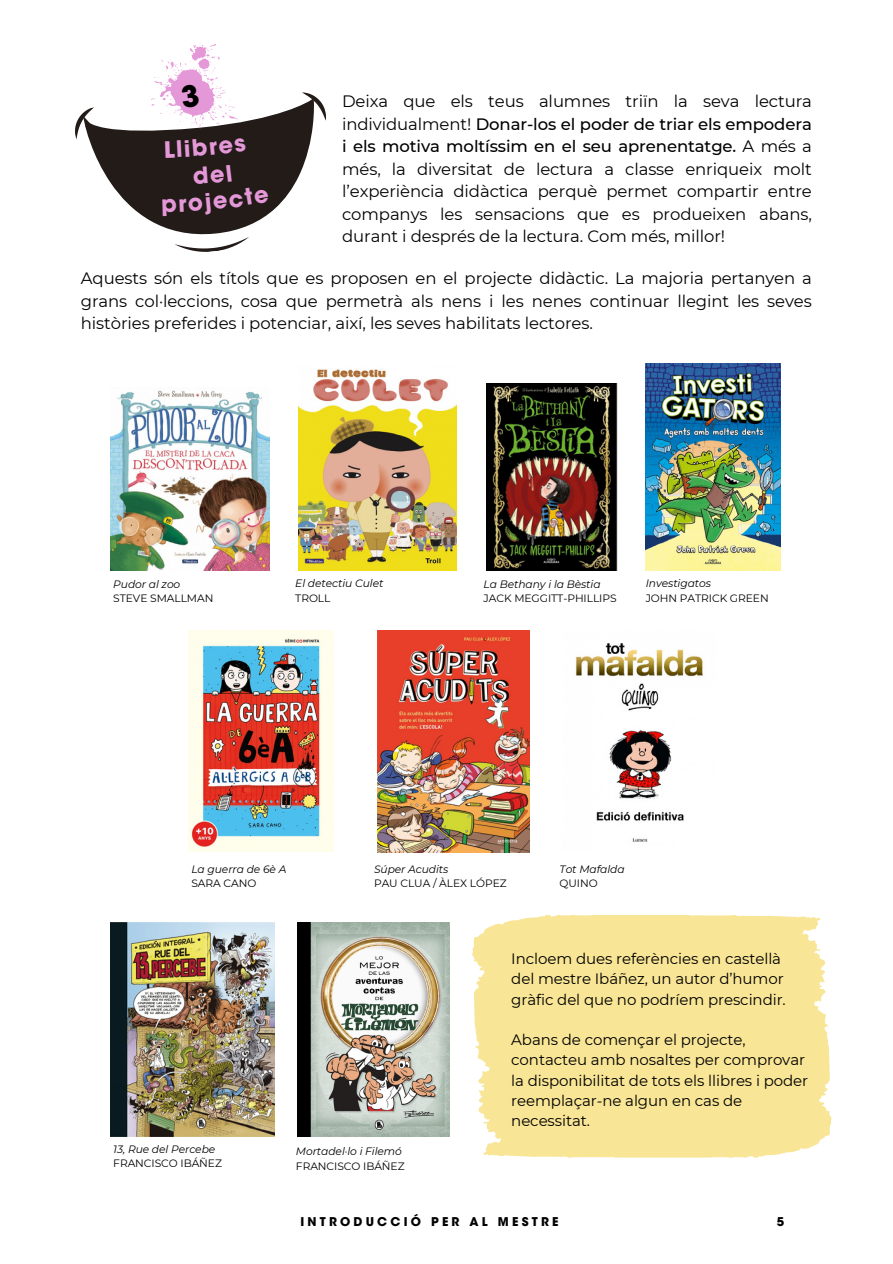
<style>
.page{position:relative;width:893px;height:1264px;background:#fff}
.page>*{position:absolute;margin:0;border:0;box-sizing:border-box;transform-origin:0 0}
.t1{font:16.5px/22.5px "Montserrat";letter-spacing:-.005em;color:#000;text-align:justify}
.t2{font:15px/20.2px "Montserrat";letter-spacing:-.005em;color:#000}
.t3{font:700 12px "ITC Avant Garde Std";letter-spacing:.27em;color:#000}
.t4{font:italic 10.65px "Montserrat";letter-spacing:-.005em;color:#000}
.t5{font:10.65px "Montserrat";letter-spacing:-.005em;color:#000}
.s1{font-weight:500}
</style>
<div class="page">
<img style="left:111px;top:390px;width:158px;height:180px">
<img style="left:298px;top:369px;width:158px;height:201px">
<img style="left:645px;top:364px;width:135px;height:206px">
<img style="left:486px;top:383px;width:132px;height:188px">
<img style="left:189px;top:630px;width:145px;height:221px">
<img style="left:377px;top:630px;width:152px;height:222px">
<img style="left:575px;top:643px;width:128px;height:199px">
<img style="left:111px;top:922px;width:164px;height:214px">
<img style="left:297px;top:922px;width:152px;height:214px">
<div style="left:472px;top:915px;width:354px;height:111px;background:#f8e595"></div>
<div style="left:475px;top:1022px;width:356px;height:135px;background:#f8e595"></div>
<svg style="left:75px;top:43px;width:251px;height:209px"></svg>
<p class="t1" style="left:342px;top:90px;width:471px">Deixa que els teus alumnes triïn la seva lectura individualment! <span class="s1">Donar-los el poder de triar els empodera i els motiva moltíssim en el seu aprenentatge.</span> A més a més, la diversitat de lectura a classe enriqueix molt l’experiència didàctica perquè permet compartir entre companys les sensacions que es produeixen abans, durant i després de la lectura. Com més, millor!</p>
<p class="t1" style="left:81px;top:267px;width:732px">Aquests són els títols que es proposen en el projecte didàctic. La majoria pertanyen a grans col·leccions, cosa que permetrà als nens i les nenes continuar llegint les seves històries preferides i potenciar, així, les seves habilitats lectores.</p>
<p class="t4" style="left:113px;top:578px;width:69px">Pudor al zoo</p>
<p class="t5" style="left:113px;top:592px;width:102px">STEVE SMALLMAN</p>
<p class="t4" style="left:295px;top:577px;width:90px">El detectiu Culet</p>
<p class="t5" style="left:295px;top:591px;width:37px">TROLL</p>
<p class="t4" style="left:483px;top:578px;width:119px">La Bethany i la Bèstia</p>
<p class="t5" style="left:483px;top:592px;width:135px">JACK MEGGITT-PHILLIPS</p>
<p class="t4" style="left:645px;top:577px;width:67px">Investigatos</p>
<p class="t5" style="left:645px;top:591px;width:124px">JOHN PATRICK GREEN</p>
<p class="t4" style="left:191px;top:862px;width:96px">La guerra de 6è A</p>
<p class="t5" style="left:191px;top:876px;width:66px">SARA CANO</p>
<p class="t4" style="left:374px;top:862px;width:76px">Súper Acudits</p>
<p class="t5" style="left:374px;top:876px;width:134px">PAU CLUA / ÀLEX LÓPEZ</p>
<p class="t4" style="left:559px;top:862px;width:67px">Tot Mafalda</p>
<p class="t5" style="left:559px;top:876px;width:40px">QUINO</p>
<p class="t4" style="left:113px;top:1142px;width:104px">13, Rue del Percebe</p>
<p class="t5" style="left:113px;top:1157px;width:110px">FRANCISCO IBÁÑEZ</p>
<p class="t4" style="left:296px;top:1145px;width:107px">Mortadel·lo i Filemó</p>
<p class="t5" style="left:296px;top:1159px;width:110px">FRANCISCO IBÁÑEZ</p>
<p class="t2" style="left:511px;top:948px;width:271px">Incloem dues referències en castellà</p>
<p class="t2" style="left:511px;top:968px;width:276px">del mestre Ibáñez, un autor d’humor gràfic del que no podríem prescindir.</p>
<p class="t2" style="left:511px;top:1029px;width:298px">Abans de començar el projecte, contacteu amb nosaltes per comprovar la disponibilitat de tots els llibres i poder reemplaçar-ne algun en cas de necessitat.</p>
<p class="t3" style="left:300px;top:1217px;width:259px">INTRODUCCIÓ PER AL MESTRE</p>
<p class="t3" style="left:776px;top:1217px;width:9px">5</p>
</div>
